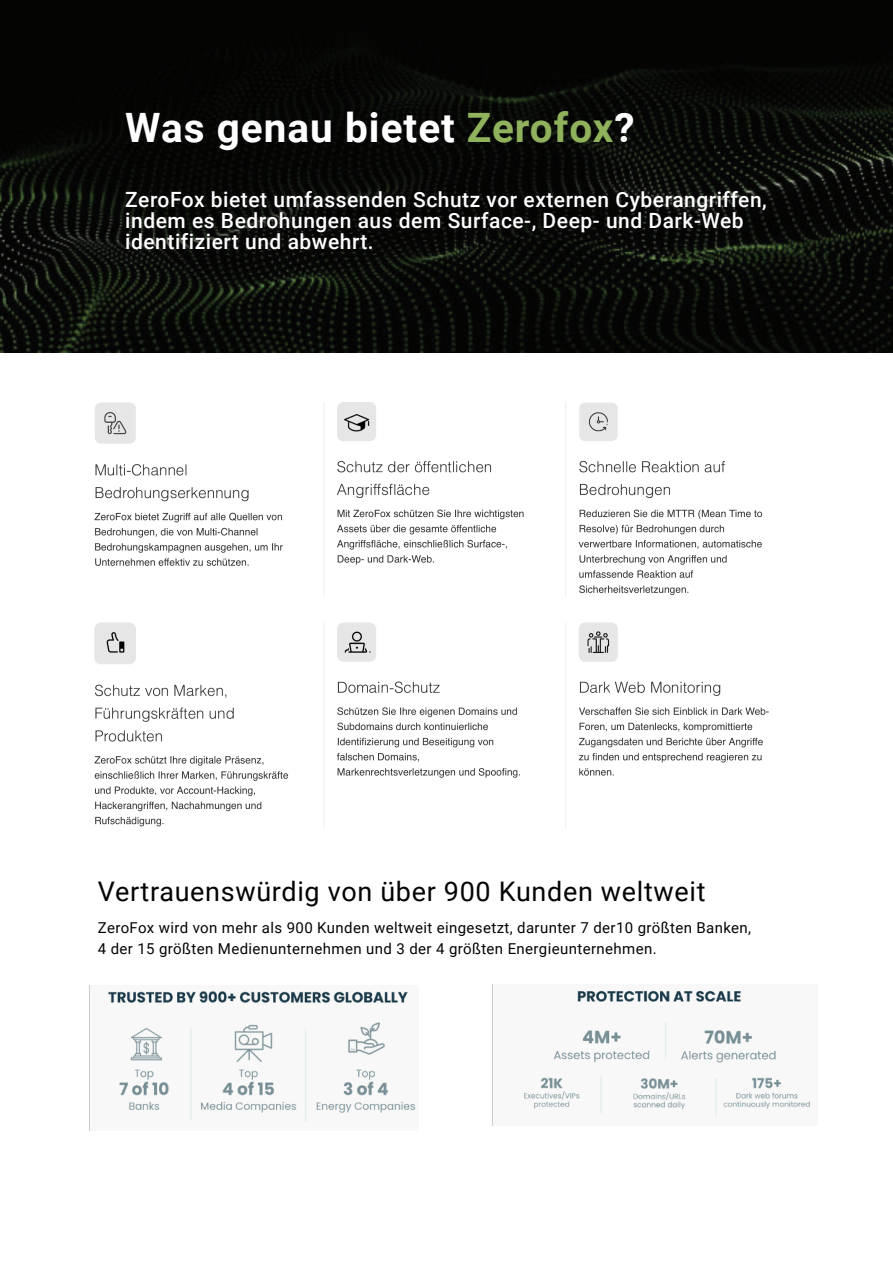
<style>
.page{position:relative;width:893px;height:1263px;background:#fff}
.page>*{position:absolute;margin:0;border:0;box-sizing:border-box;transform-origin:0 0}
.t1{font:700 40.5px "Roboto";letter-spacing:.025em;color:#fff}
.t2{font:27px "Roboto";letter-spacing:.025em;color:#040503}
.t3{font:500 21px/21px "Roboto";letter-spacing:.025em;color:#fff}
.t4{font:15px/21px "Roboto";letter-spacing:.025em;color:#040503}
.s1{color:#90b25c}
</style>
<div class="page">
<img style="left:0;top:0;width:893px;height:352px">
<img style="left:0;top:0;width:713px;height:348px">
<img style="left:523px;top:990px;width:288px;height:126px">
<img style="left:89px;top:986px;width:327px;height:144px">
<img style="left:94px;top:402px;width:675px;height:426px">
<h1 class="t1" style="left:125px;top:104px;width:511px">Was genau bietet <span class="s1">Zerofox</span>?</h1>
<h3 class="t3" style="left:125px;top:189px;width:643px">ZeroFox bietet umfassenden Schutz vor externen Cyberangriffen, indem es Bedrohungen aus dem Surface-, Deep- und Dark-Web identifiziert und abwehrt.</h3>
<h2 class="t2" style="left:98px;top:876px;width:609px">Vertrauenswürdig von über 900 Kunden weltweit</h2>
<p class="t4" style="left:98px;top:917px;width:655px">ZeroFox wird von mehr als 900 Kunden weltweit eingesetzt, darunter 7 der10 größten Banken,<br>4 der 15 größten Medienunternehmen und 3 der 4 größten Energieunternehmen.</p>
</div>
